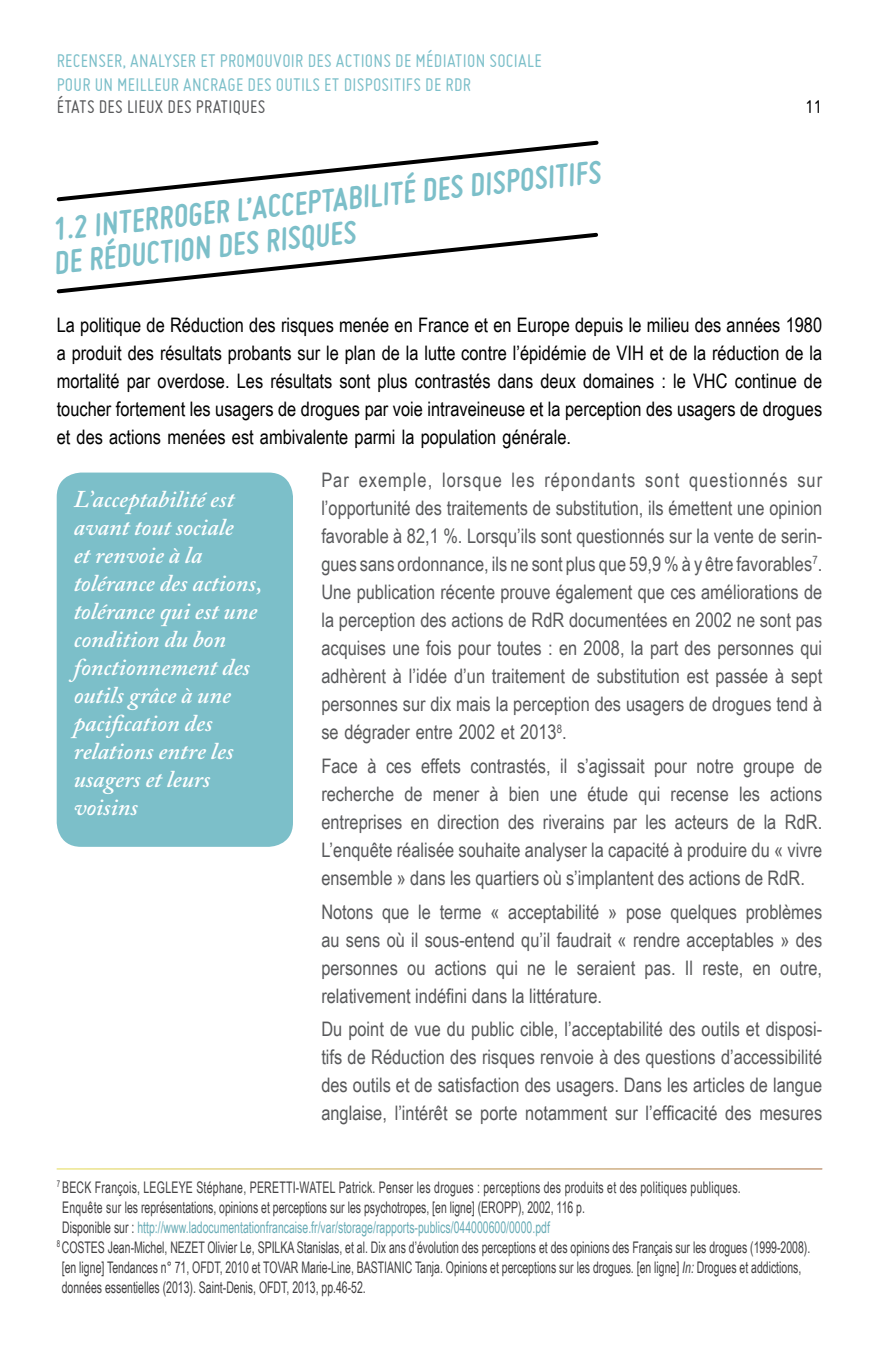
<style>
.page{position:relative;width:879px;height:1361px;background:#fff}
.page>*{position:absolute;margin:0;border:0;box-sizing:border-box;transform-origin:0 0}
.t1{font:700 34px/34px "Miso";color:#7cbfc9}
.t2{font:italic 600 24px/28px "Adobe Caslon Pro";color:#fff}
.t3{font:20px/28px "Arial Narrow";color:#58595b;text-align:justify}
.t4{font:20px/28px "Arial Narrow";color:#000;text-align:justify}
.t5{font:20px/24px "Miso";letter-spacing:.015em;color:#7cbfc9}
.t6{font:20px "Miso";letter-spacing:.015em;color:#58595b}
.t7{font:20px "Miso";color:#000}
.t8{font:16px "Arial Narrow";color:#414042;scale:.8 1}
.t9{font:16px "Arial Narrow";letter-spacing:.02em;color:#414042;scale:.8 1}
.t10{font:16px "Arial Narrow";color:#69acb6;scale:.8 1}
.s1{color:#414042}
.s2{font-style:italic}
</style>
<div class="page">
<div style="left:57px;top:472px;width:236px;height:375px;background:#7cbfc9;border-radius:24px"></div>
<svg style="left:56px;top:232px;width:542px;height:62px"></svg>
<svg style="left:56px;top:140px;width:543px;height:62px"></svg>
<p class="t5" style="left:57px;top:48px;width:486px">RECENSER, ANALYSER ET PROMOUVOIR DES ACTIONS DE MÉDIATION SOCIALE<br>POUR UN MEILLEUR ANCRAGE DES OUTILS ET DISPOSITIFS DE RDR</p>
<p class="t6" style="left:57px;top:96px;width:210px">ÉTATS DES LI EUX DES PRATIQ UES</p>
<h1 class="t1" style="left:48px;top:212px;width:540px;rotate:-6deg">1.2 Interroger l’acceptabilité des dispositifs de Rédu ction des Risques</h1>
<p class="t7" style="left:805px;top:96px;width:18px">11</p>
<p class="t4" style="left:57px;top:310px;width:767px">La politique de Réduction des risques menée en France et en Europe depuis le milieu des années 1980 a produit des résultats probants sur le plan de la lutte contre l’épidémie de VIH et de la réduction de la mortalité par overdose. Les résultats sont plus contrastés dans deux domaines : le VHC continue de toucher fortement les usagers de drogues par voie intraveineuse et la perception des usagers de drogues et des actions menées est ambivalente parmi la population générale.</p>
<p class="t3" style="left:321px;top:465px;width:502px">Par exemple, lorsque les répondants sont questionnés sur l’opportunité des traitements de substitution, ils émettent une opinion favorable à 82,1 %. Lorsqu’ils sont questionnés sur la vente de serin&shy;gues sans ordonnance, ils ne sont plus que 59,9 % à y être favorables<sup>7</sup>.<br>Une publication récente prouve également que ces améliorations de la perception des actions de RdR documentées en 2002 ne sont pas acquises une fois pour toutes : en 2008, la part des personnes qui adhèrent à l’idée d’un traitement de substitution est passée à sept personnes sur dix mais la perception des usagers de drogues tend à se dégrader entre 2002 et 2013<sup>8</sup>.</p>
<p class="t3" style="left:321px;top:751px;width:502px">Face à ces effets contrastés, il s’agissait pour notre groupe de recherche de mener à bien une étude qui recense les actions entreprises en direction des riverains par les acteurs de la RdR.<br>L’enquête réalisée souhaite analyser la capacité à produire du « vivre ensemble » dans les quartiers où s’implantent des actions de RdR.</p>
<p class="t3" style="left:321px;top:897px;width:502px">Notons que le terme « acceptabilité » pose quelques problèmes au sens où il sous-entend qu’il faudrait « rendre acceptables » des personnes ou actions qui ne le seraient pas. Il reste, en outre, relativement indéfini dans la littérature.</p>
<p class="t3" style="left:321px;top:1014px;width:502px">Du point de vue du public cible, l’acceptabilité des outils et disposi&shy;tifs de Réduction des risques renvoie à des questions d’accessibilité des outils et de satisfaction des usagers. Dans les articles de langue anglaise, l’intérêt se porte notamment sur l’efficacité des mesures</p>
<p class="t2" style="left:74px;top:485px;width:190px">L’acceptabilité est avant tout sociale<br>et renvoie à la tolérance des actions, tolérance qui est une condition du bon fonctionnement des outils grâce à une pacification des relations entre les usagers et leurs voisins</p>
<p class="t9" style="left:57px;top:1175px;width:856px"><sup>7</sup> BECK François, LEGLEYE Stéphane, PERETTI-WATEL Patrick. Penser les drogues : perceptions des produits et des politiques publiques.</p>
<p class="t8" style="left:62px;top:1195px;width:655px">Enquête sur les représentations, opinions et perceptions sur les psychotropes, [en ligne] (EROPP), 2002, 116 p.</p>
<p class="t10" style="left:62px;top:1215px;width:611px"><span class="s1">Disponible sur :</span> http://www.ladocumentationfrancaise.fr/var/storage/rapports-publics/044000600/0000.pdf</p>
<p class="t8" style="left:57px;top:1235px;width:943px"><sup>8</sup> COSTES Jean-Michel, NEZET Olivier Le, SPILKA Stanislas, et al. Dix ans d’évolution des perceptions et des opinions des Français sur les drogues (1999-2008).</p>
<p class="t8" style="left:62px;top:1255px;width:926px">[en ligne] Tendances n° 71, OFDT, 2010 et TOVAR Marie-Line, BASTIANIC Tanja. Opinions et perceptions sur les drogues. [en ligne] <span class="s2">In:</span> Drogues et addictions,</p>
<p class="t8" style="left:62px;top:1275px;width:382px">données essentielles (2013). Saint-Denis, OFDT, 2013, pp.46-52.</p>
</div>
